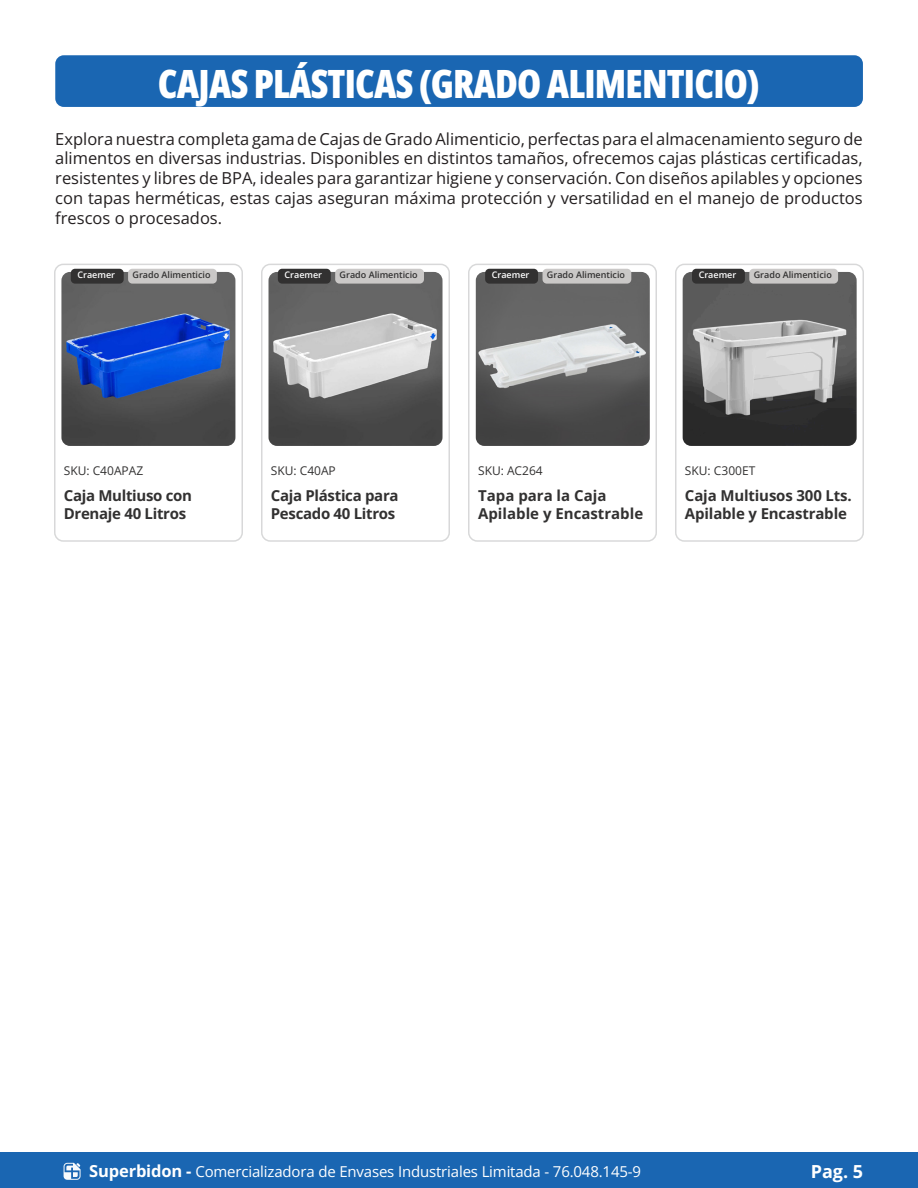
<style>
.page{position:relative;width:918px;height:1188px;background:#fff}
.page>*{position:absolute;margin:0;border:0;box-sizing:border-box;transform-origin:0 0}
.t1{font:800 39px "Open Sans Condensed";letter-spacing:-.02em;color:#fff}
.t2{font:700 18px "Open Sans";color:#fff}
.t3{font:16.5px/19.8px "Open Sans";color:#231f20;text-align:justify}
.t4{font:700 15px/18px "Open Sans";letter-spacing:-.01em;color:#323131}
.t5{font:15px "Open Sans";letter-spacing:-.01em;color:#fff}
.t6{font:12px "Open Sans";color:#323131}
.t7{font:600 9px "Open Sans";color:#323131}
.t8{font:600 9px "Open Sans";color:#fff}
.s1{font-weight:700;font-size:16.5px}
</style>
<div class="page">
<div style="left:0;top:1153px;width:918px;height:35px;background:#1a66b2"></div>
<svg style="left:64px;top:1163px;width:16px;height:17px"></svg>
<div style="left:55px;top:55px;width:808px;height:52px;background:#1a66b2;border-radius:9px"></div>
<div style="left:54px;top:264px;width:189px;height:278px;border:2px solid #393d3f;border-radius:9px"></div>
<img style="left:61px;top:272px;width:174px;height:174px">
<div style="left:71px;top:269px;width:53px;height:15px;background:#323131;border-radius:4px"></div>
<div style="left:261px;top:264px;width:189px;height:278px;border:2px solid #393d3f;border-radius:9px"></div>
<img style="left:269px;top:272px;width:174px;height:174px">
<div style="left:278px;top:269px;width:53px;height:15px;background:#323131;border-radius:4px"></div>
<div style="left:468px;top:264px;width:189px;height:278px;border:2px solid #393d3f;border-radius:9px"></div>
<img style="left:476px;top:272px;width:174px;height:174px">
<div style="left:485px;top:269px;width:53px;height:15px;background:#323131;border-radius:4px"></div>
<div style="left:675px;top:264px;width:189px;height:278px;border:2px solid #393d3f;border-radius:9px"></div>
<img style="left:683px;top:272px;width:174px;height:174px">
<div style="left:692px;top:269px;width:53px;height:15px;background:#323131;border-radius:4px"></div>
<div style="left:128px;top:269px;width:89px;height:15px;background:#cac8c7;border-radius:4px"></div>
<div style="left:335px;top:269px;width:89px;height:15px;background:#cac8c7;border-radius:4px"></div>
<div style="left:543px;top:269px;width:88px;height:15px;background:#cac8c7;border-radius:4px"></div>
<div style="left:749px;top:269px;width:89px;height:15px;background:#cac8c7;border-radius:4px"></div>
<p class="t1" style="left:158px;top:54px;width:604px">CAJAS PLÁSTICAS (GRADO ALIMENTICIO)</p>
<p class="t3" style="left:55px;top:128px;width:809px">Explora nuestra completa gama de Cajas de Grado Alimenticio, perfectas para el almacenamiento seguro de alimentos en diversas industrias. Disponibles en distintos tamaños, ofrecemos cajas plásticas certificadas, resistentes y libres de BPA, ideales para garantizar higiene y conservación. Con diseños apilables y opciones con tapas herméticas, estas cajas aseguran máxima protección y versatilidad en el manejo de productos frescos o procesados.</p>
<p class="t8" style="left:77px;top:269px;width:39px">Craemer</p>
<p class="t7" style="left:133px;top:269px;width:80px">Grado Alimenticio</p>
<p class="t7" style="left:340px;top:269px;width:80px">Grado Alimenticio</p>
<p class="t7" style="left:547px;top:269px;width:80px">Grado Alimenticio</p>
<p class="t8" style="left:699px;top:269px;width:39px">Craemer</p>
<p class="t7" style="left:754px;top:269px;width:80px">Grado Alimenticio</p>
<p class="t8" style="left:285px;top:269px;width:39px">Craemer</p>
<p class="t8" style="left:492px;top:269px;width:39px">Craemer</p>
<p class="t6" style="left:64px;top:462px;width:81px">SKU: C40APAZ</p>
<p class="t4" style="left:64px;top:486px;width:130px">Caja Multiuso con<br>Drenaje 40 Litros</p>
<p class="t6" style="left:271px;top:462px;width:67px">SKU: C40AP</p>
<p class="t4" style="left:271px;top:486px;width:129px">Caja Plástica para<br>Pescado 40 Litros</p>
<p class="t6" style="left:478px;top:462px;width:66px">SKU: AC264</p>
<p class="t4" style="left:478px;top:486px;width:167px">Tapa para la Caja<br>Apilable y Encastrable</p>
<p class="t6" style="left:685px;top:462px;width:72px">SKU: C300ET</p>
<p class="t4" style="left:685px;top:486px;width:168px">Caja Multiusos 300 Lts.<br>Apilable y Encastrable</p>
<p class="t5" style="left:89px;top:1161px;width:553px"><span class="s1">Superbidon -</span> Comercializadora de Envases Industriales Limitada - 76.048.145-9</p>
<p class="t2" style="left:811px;top:1159px;width:54px">Pag. 5</p>
</div>
